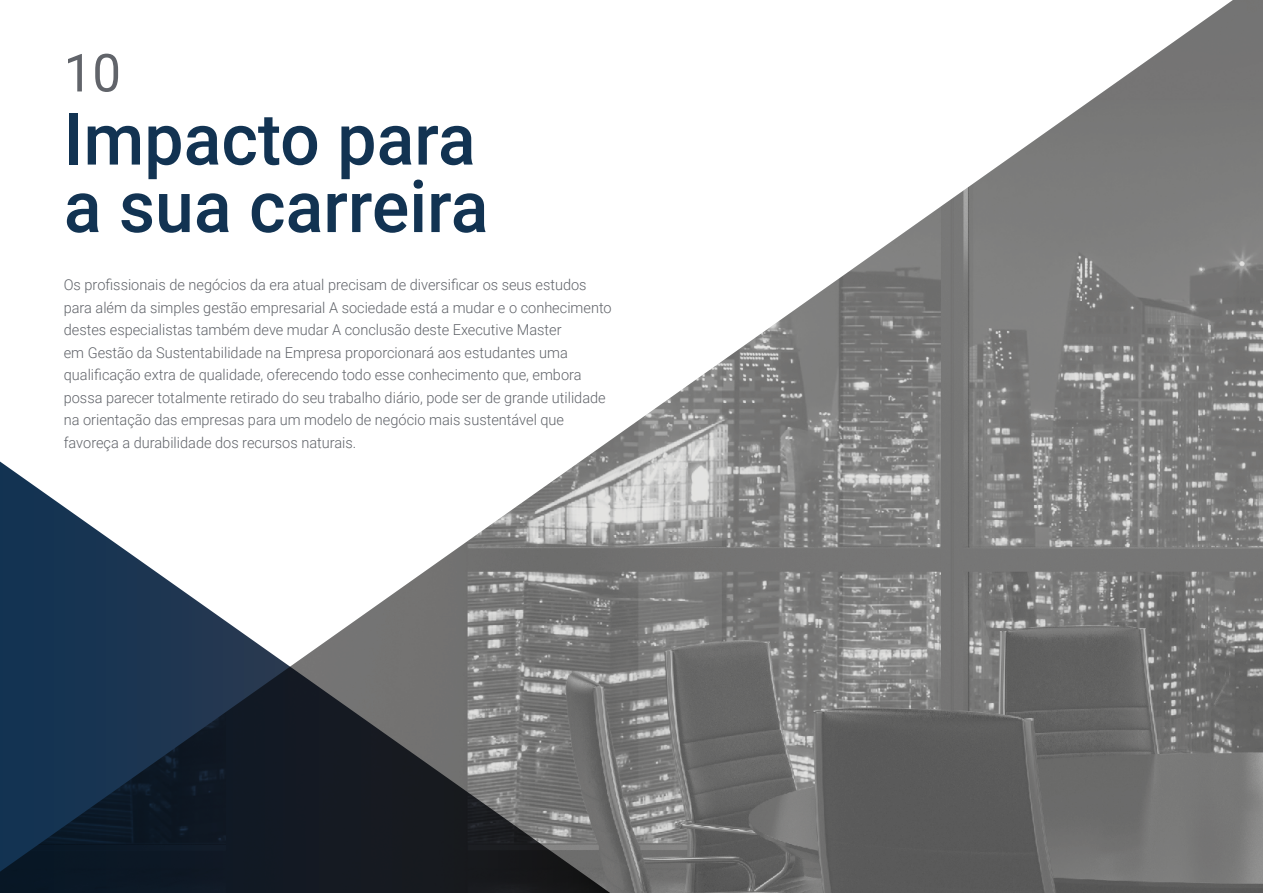
<style>
.page{position:relative;width:1263px;height:893px;background:#fff}
.page>*{position:absolute;margin:0;border:0;box-sizing:border-box;transform-origin:0 0}
.t1{font:500 72px/67.5px "Roboto";color:#123352}
.t2{font:52.5px "Roboto";color:#61646a}
.t3{font:300 15px/22.5px "Roboto";color:#61646a}
</style>
<div class="page">
<img style="left:602px;top:0;width:661px;height:893px">
<svg style="left:0;top:446px;width:640px;height:447px"></svg>
<h2 class="t2" style="left:64px;top:36px;width:59px">10</h2>
<h1 class="t1" style="left:64px;top:103px;width:426px">Impacto para a sua carreira</h1>
<p class="t3" style="left:64px;top:273px;width:549px">Os profissionais de negócios da era atual precisam de diversificar os seus estudos para além da simples gestão empresarial A sociedade está a mudar e o conhecimento destes especialistas também deve mudar A conclusão deste Executive Master<br>em Gestão da Sustentabilidade na Empresa proporcionará aos estudantes uma qualificação extra de qualidade, oferecendo todo esse conhecimento que, embora possa parecer totalmente retirado do seu trabalho diário, pode ser de grande utilidade na orientação das empresas para um modelo de negócio mais sustentável que favoreça a durabilidade dos recursos naturais.</p>
</div>
